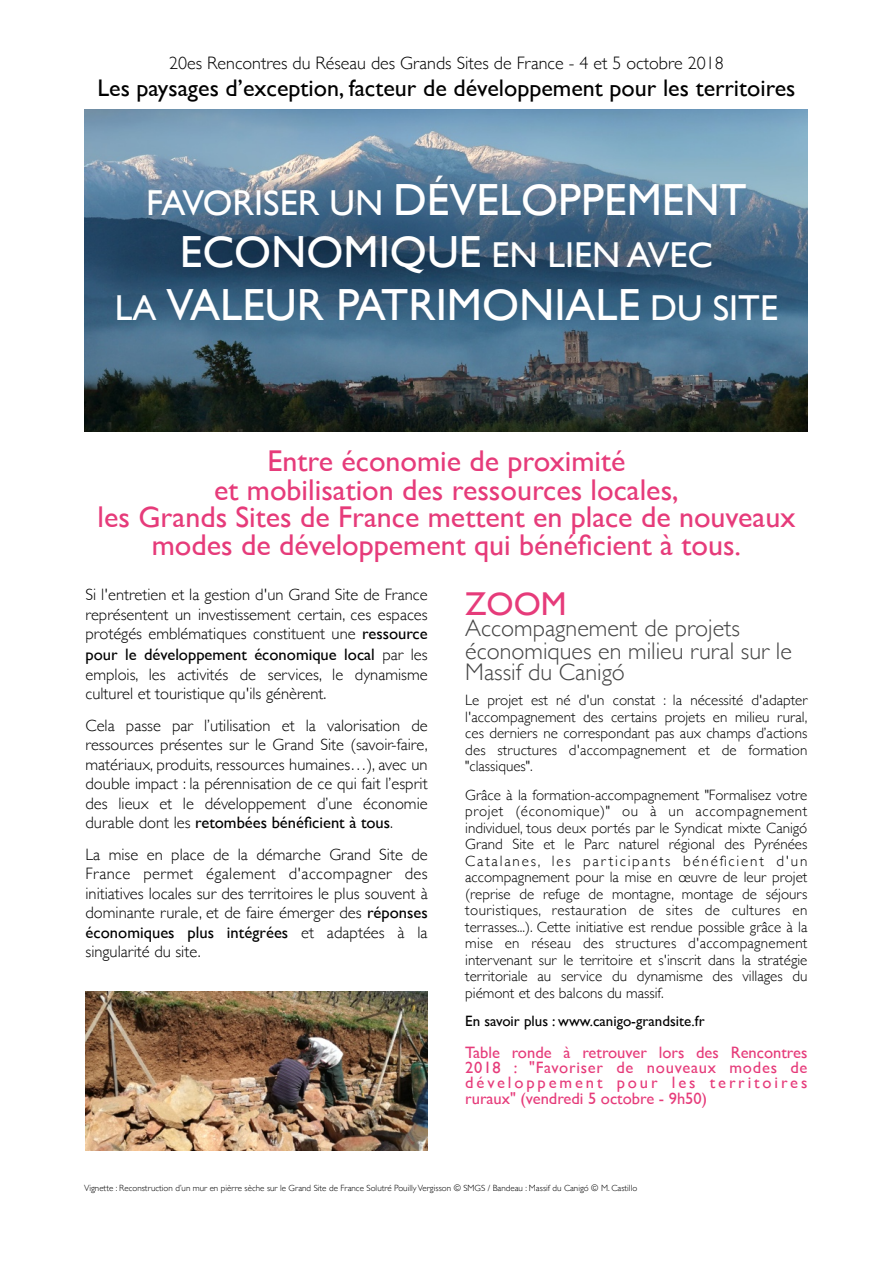
<style>
.page{position:relative;width:893px;height:1263px;background:#fff}
.page>*{position:absolute;margin:0;border:0;box-sizing:border-box;transform-origin:0 0}
.t1{font:45px/52.5px "Gill Sans";color:#fff;text-align:center}
.t2{font:33px "Gill Sans";color:#e63b7a}
.t3{font:30px/28px "Gill Sans";color:#e63b7a;text-align:center}
.t4{font:300 24px/21.8px "Gill Sans";color:#444}
.t5{font:24px "Gill Sans";color:#000}
.t6{font:300 18px "Gill Sans";color:#000}
.t7{font:300 16.5px/19.5px "Gill Sans";color:#000;text-align:justify}
.t8{font:16.5px/15px "Gill Sans";letter-spacing:.05em;color:#e63b7a;text-align:justify}
.t9{font:16.5px "Gill Sans";color:#e63b7a}
.t10{font:300 15px/16.5px "Gill Sans";color:#000;text-align:justify}
.t11{font:15px "Gill Sans";color:#000}
.t12{font:300 9px "Gill Sans";color:#000}
.s1{font-size:36px}
.s2{font-weight:400}
</style>
<div class="page">
<img style="left:84px;top:110px;width:723px;height:322px">
<img style="left:86px;top:992px;width:342px;height:158px">
<p class="t6" style="left:169px;top:53px;width:556px">20es Rencontres du Réseau des Grands Sites de France - 4 et 5 octobre 2018</p>
<h3 class="t5" style="left:97px;top:74px;width:699px">Les paysages d’exception, facteur de développement pour les territoires</h3>
<h1 class="t1" style="left:115px;top:173px;width:664px"><span class="s1">FAVORISER UN</span> DÉVELOPPEMENT<br>ECONOMIQUE <span class="s1">EN LIEN AVEC<br>LA</span> VALEUR PATRIMONIALE <span class="s1">DU SITE</span></h1>
<h3 class="t3" style="left:98px;top:447px;width:699px">Entre économie de proximité<br>et mobilisation des ressources locales,<br>les Grands Sites de France mettent en place de nouveaux modes de développement qui bénéficient à tous.</h3>
<p class="t7" style="left:86px;top:585px;width:344px">Si l'entretien et la gestion d'un Grand Site de France représentent un investissement certain, ces espaces protégés emblématiques constituent une <span class="s2">ressource</span></p>
<p class="t7" style="left:86px;top:645px;width:344px"><span class="s2">pour le développement économique local</span> par les emplois, les activités de services, le dynamisme culturel et touristique qu'ils génèrent.</p>
<p class="t7" style="left:86px;top:715px;width:344px">Cela passe par l’utilisation et la valorisation de ressources présentes sur le Grand Site (savoir-faire, matériaux, produits, ressources humaines…), avec un double impact : la pérennisation de ce qui fait l’esprit des lieux et le développement d’une économie durable dont les <span class="s2">retombées bénéficient à tous</span>.</p>
<p class="t7" style="left:86px;top:844px;width:344px">La mise en place de la démarche Grand Site de France permet également d'accompagner des initiatives locales sur des territoires le plus souvent à dominante rurale, et de faire émerger des <span class="s2">réponses économiques plus intégrées</span> et adaptées à la singularité du site.</p>
<h2 class="t2" style="left:465px;top:585px;width:103px">ZOOM</h2>
<h3 class="t4" style="left:465px;top:617px;width:328px">Accompagnement de projets économiques en milieu rural sur le<br>Massif du Canigó</h3>
<p class="t10" style="left:465px;top:692px;width:344px">Le projet est né d'un constat : la nécessité d'adapter l'accompagnement des certains projets en milieu rural, ces derniers ne correspondant pas aux champs d’actions des structures d'accompagnement et de formation "classiques".</p>
<p class="t10" style="left:465px;top:786px;width:344px">Grâce à la formation-accompagnement "Formalisez votre projet (économique)" ou à un accompagnement individuel, tous deux portés par le Syndicat mixte Canigó Grand Site et le Parc naturel régional des Pyrénées Catalanes, les participants bénéficient d'un accompagnement pour la mise en œuvre de leur projet (reprise de refuge de montagne, montage de séjours touristiques, restauration de sites de cultures en terrasses...). Cette initiative est rendue possible grâce à la mise en réseau des structures d'accompagnement intervenant sur le territoire et s'inscrit dans la stratégie territoriale au service du dynamisme des villages du piémont et des balcons du massif.</p>
<p class="t11" style="left:465px;top:1012px;width:241px">En savoir plus : www.canigo-grandsite.fr</p>
<p class="t8" style="left:465px;top:1044px;width:344px">Table ronde à retrouver lors des Rencontres 2018 : "Favoriser de nouveaux modes de développement pour les territoires</p>
<p class="t9" style="left:465px;top:1089px;width:243px">ruraux" (vendredi 5 octobre - 9h50)</p>
<p class="t12" style="left:84px;top:1183px;width:554px">Vignette : Reconstruction d’un mur en pièrre sèche sur le Grand Site de France Solutré Pouilly Vergisson © SMGS / Bandeau : Massif du Canigó © M. Castillo</p>
</div>
